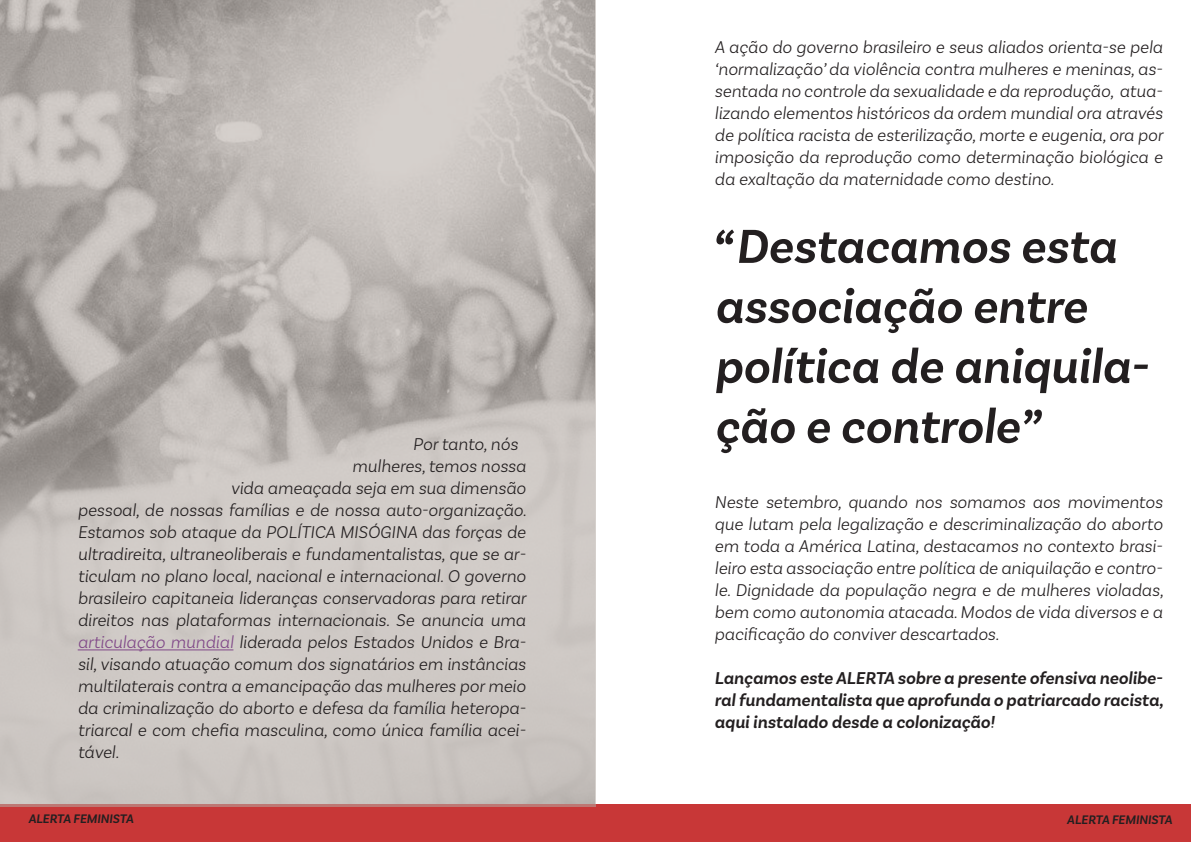
<style>
.page{position:relative;width:1191px;height:842px;background:#fff}
.page>*{position:absolute;margin:0;border:0;box-sizing:border-box;transform-origin:0 0}
.t1{font:italic 600 50px/60px "Basic Sans";color:#231f20}
.t2{font:italic 300 18px/22px "Basic Sans";color:#231f20;text-align:justify}
.t3{font:italic 600 18px/22px "Basic Sans";color:#231f20;text-align:justify}
.t4{font:italic 600 13px "Basic Sans";color:#231f20}
.s1{color:#804888}
</style>
<div class="page">
<div style="left:0;top:805px;width:1191px;height:37px;background:#c83737"></div>
<svg style="left:0;top:0;width:595px;height:806px;background:#bfb9b5"></svg>
<hr style="left:78px;top:649px;width:155px;height:1px;background:#804888">
<p class="t2" style="left:413px;top:433px;width:106px">Por tanto, nós</p>
<p class="t2" style="left:352px;top:455px;width:175px">mulheres, temos nossa</p>
<p class="t2" style="left:78px;top:477px;width:450px;text-indent:153px">vida ameaçada seja em sua dimensão pessoal, de nossas famílias e de nossa auto-organização.<br>Estamos sob ataque da POLÍTICA MISÓGINA das forças de ultradireita, ultraneoliberais e fundamentalistas, que se ar&shy;ticulam no plano local, nacional e internacional. O governo brasileiro capitaneia lideranças conservadoras para retirar direitos nas plataformas internacionais. Se anuncia uma <span class="s1">articulação mundial</span> liderada pelos Estados Unidos e Bra&shy;sil, visando atuação comum dos signatários em instâncias multilaterais contra a emancipação das mulheres por meio da criminalização do aborto e defesa da família heteropa&shy;triarcal e com chefia masculina, como única família acei&shy;tável.</p>
<p class="t2" style="left:714px;top:36px;width:450px">A ação do governo brasileiro e seus aliados orienta-se pela ‘normalização’ da violência contra mulheres e meninas, as&shy;sentada no controle da sexualidade e da reprodução, atua&shy;lizando elementos históricos da ordem mundial ora através de política racista de esterilização, morte e eugenia, ora por imposição da reprodução como determinação biológica e da exaltação da maternidade como destino.</p>
<p class="t1" style="left:714px;top:216px;width:435px">“Destacamos esta associação entre política de aniquila&shy;ção e controle”</p>
<p class="t2" style="left:714px;top:491px;width:450px">Neste setembro, quando nos somamos aos movimentos que lutam pela legalização e descriminalização do aborto em toda a América Latina, destacamos no contexto brasi&shy;leiro esta associação entre política de aniquilação e contro&shy;le. Dignidade da população negra e de mulheres violadas, bem como autonomia atacada. Modos de vida diversos e a pacificação do conviver descartados.</p>
<p class="t3" style="left:714px;top:667px;width:450px">Lançamos este ALERTA sobre a presente ofensiva neolibe&shy;ral fundamentalista que aprofunda o patriarcado racista, aqui instalado desde a colonização!</p>
<p class="t4" style="left:28px;top:811px;width:107px">ALERTA FEMINISTA</p>
<p class="t4" style="left:1067px;top:812px;width:107px">ALERTA FEMINISTA</p>
</div>
